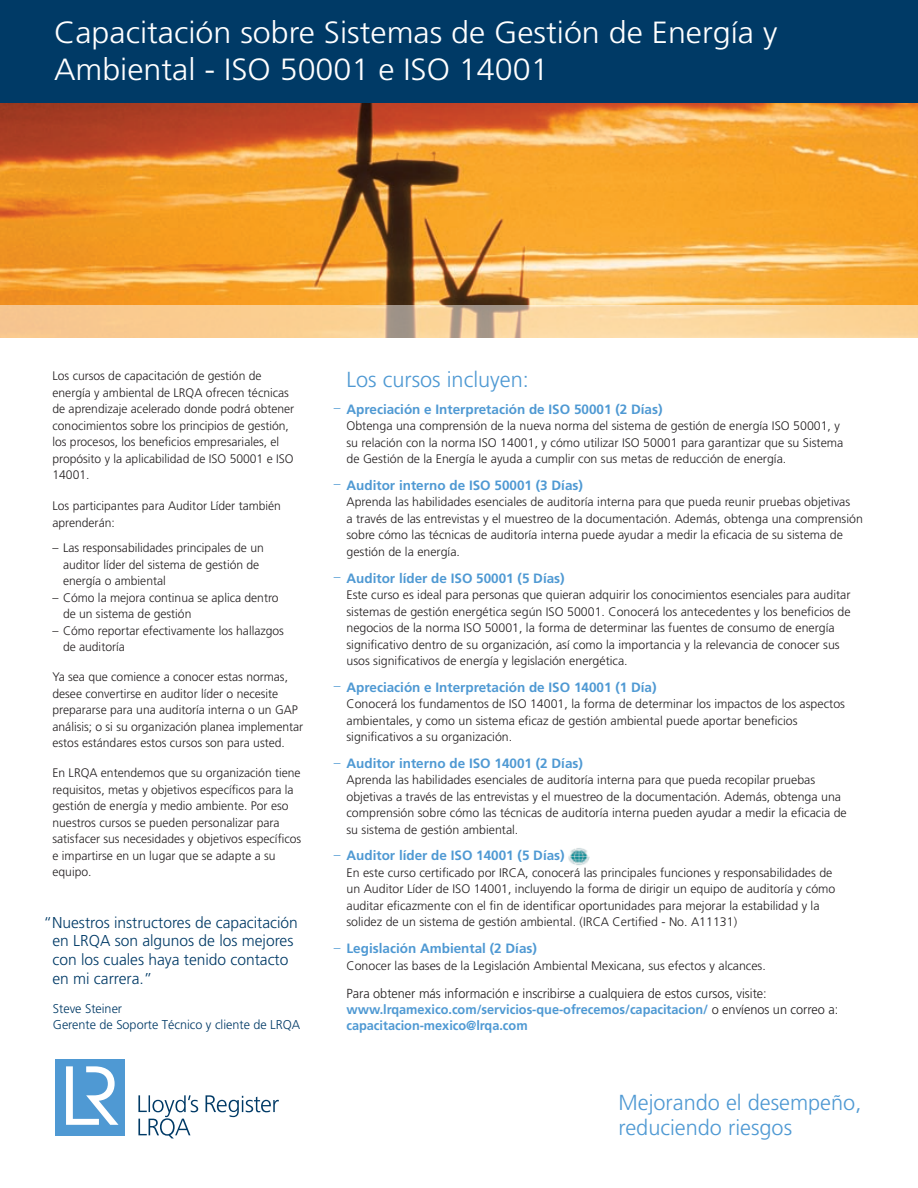
<style>
.page{position:relative;width:918px;height:1188px;background:#fff}
.page>*{position:absolute;margin:0;border:0;box-sizing:border-box;transform-origin:0 0}
.t1{font:300 30.6px/36.8px "Frutiger";color:#fff;scale:1.05 1}
.t2{font:300 21.75px/24.8px "Frutiger";color:#4f99d3}
.t3{font:300 15.75px/18.8px "Frutiger";color:#003a66}
.t4{font:700 13.5px "Frutiger";color:#4f99d3}
.t5{font:300 13.5px "Frutiger";color:#4f99d3}
.t6{font:300 13.2px/16.2px "Frutiger";color:#231f20}
.t7{font:300 12.75px/15.8px "Frutiger";color:#003a66}
.t8{font:300 12.3px/16.5px "Frutiger";color:#231f20}
.s1{font-weight:300}
.s2{font-weight:700;color:#4f99d3}
</style>
<div class="page">
<div style="left:0;top:0;width:918px;height:108px;background:#003a66"></div>
<img style="left:0;top:104px;width:918px;height:202px">
<svg style="left:0;top:306px;width:918px;height:32px;fill:#fbd294"></svg>
<div style="left:55px;top:1059px;width:69px;height:76px;background:#4f99d3"></div>
<svg style="left:66px;top:1066px;width:53px;height:59px"></svg>
<svg style="left:206px;top:1095px;width:73px;height:22px"></svg>
<svg style="left:138px;top:1095px;width:60px;height:43px"></svg>
<img style="left:568px;top:848px;width:22px;height:18px">
<h1 class="t1" style="left:54px;top:14px;width:690px">Capacitación sobre Sistemas de Gestión de Energía y<br>Ambiental - ISO 50001 e ISO 14001</h1>
<p class="t8" style="left:52px;top:368px;width:243px">Los cursos de capacitación de gestión de energía y ambiental de LRQA ofrecen técnicas de aprendizaje acelerado donde podrá obtener conocimientos sobre los principios de gestión, los procesos, los beneficios empresariales, el propósito y la aplicabilidad de ISO 50001 e ISO 14001.</p>
<p class="t8" style="left:52px;top:497px;width:230px;line-height:17px">Los participantes para Auditor Líder también aprenderán:</p>
<p class="t8" style="left:63px;top:540px;width:202px;text-indent:-11px">– Las responsabilidades principales de un auditor líder del sistema de gestión de energía o ambiental</p>
<p class="t8" style="left:63px;top:589px;width:217px;text-indent:-11px">– Cómo la mejora continua se aplica dentro de un sistema de gestión</p>
<p class="t8" style="left:63px;top:622px;width:222px;text-indent:-11px">– Cómo reportar efectivamente los hallazgos de auditoría</p>
<p class="t8" style="left:52px;top:669px;width:252px">Ya sea que comience a conocer estas normas, desee convertirse en auditor líder o necesite prepararse para una auditoría interna o un GAP análisis; o si su organización planea implementar estos estándares estos cursos son para usted.</p>
<p class="t8" style="left:52px;top:765px;width:250px">En LRQA entendemos que su organización tiene requisitos, metas y objetivos específicos para la gestión de energía y medio ambiente. Por eso nuestros cursos se pueden personalizar para satisfacer sus necesidades y objetivos específicos e impartirse en un lugar que se adapte a su equipo.</p>
<p class="t3" style="left:52px;top:913px;width:247px;text-indent:-9px">“Nuestros instructores de capacitación en LRQA son algunos de los mejores con los cuales haya tenido contacto en mi carrera.”</p>
<p class="t7" style="left:53px;top:1001px;width:249px">Steve Steiner<br>Gerente de Soporte Técnico y cliente de LRQA</p>
<h2 class="t2" style="left:346px;top:368px;width:184px">Los cursos incluyen:</h2>
<p class="t4" style="left:346px;top:401px;width:318px">Apreciación e Interpretación de ISO 50001 (2 Días)</p>
<p class="t8" style="left:346px;top:418px;width:498px">Obtenga una comprensión de la nueva norma del sistema de gestión de energía ISO 50001, y su relación con la norma ISO 14001, y cómo utilizar ISO 50001 para garantizar que su Sistema de Gestión de la Energía le ayuda a cumplir con sus metas de reducción de energía.</p>
<p class="t4" style="left:346px;top:477px;width:238px">Auditor interno de ISO 50001 (3 Días)</p>
<p class="t8" style="left:346px;top:494px;width:518px">Aprenda las habilidades esenciales de auditoría interna para que pueda reunir pruebas objetivas<br>a través de las entrevistas y el muestreo de la documentación. Además, obtenga una comprensión sobre cómo las técnicas de auditoría interna puede ayudar a medir la eficacia de su sistema de gestión de la energía.</p>
<p class="t4" style="left:346px;top:570px;width:220px">Auditor líder de ISO 50001 (5 Días)</p>
<p class="t8" style="left:346px;top:587px;width:506px">Este curso es ideal para personas que quieran adquirir los conocimientos esenciales para auditar sistemas de gestión energética según ISO 50001. Conocerá los antecedentes y los beneficios de negocios de la norma ISO 50001, la forma de determinar las fuentes de consumo de energía significativo dentro de su organización, así como la importancia y la relevancia de conocer sus usos significativos de energía y legislación energética.</p>
<p class="t4" style="left:346px;top:679px;width:312px">Apreciación e Interpretación de ISO 14001 (1 Día)</p>
<p class="t8" style="left:346px;top:696px;width:500px">Conocerá los fundamentos de ISO 14001, la forma de determinar los impactos de los aspectos ambientales, y como un sistema eficaz de gestión ambiental puede aportar beneficios significativos a su organización.</p>
<p class="t4" style="left:334px;top:755px;width:251px"><span class="s1">–</span> Auditor interno de ISO 14001 (2 Días)</p>
<p class="t8" style="left:346px;top:772px;width:502px">Aprenda las habilidades esenciales de auditoría interna para que pueda recopilar pruebas objetivas a través de las entrevistas y el muestreo de la documentación. Además, obtenga una comprensión sobre cómo las técnicas de auditoría interna pueden ayudar a medir la eficacia de su sistema de gestión ambiental.</p>
<p class="t4" style="left:334px;top:848px;width:232px"><span class="s1">–</span> Auditor líder de ISO 14001 (5 Días)</p>
<p class="t8" style="left:346px;top:864px;width:490px">En este curso certificado por IRCA, conocerá las principales funciones y responsabilidades de un Auditor Líder de ISO 14001, incluyendo la forma de dirigir un equipo de auditoría y cómo auditar eficazmente con el fin de identificar oportunidades para mejorar la estabilidad y la solidez de un sistema de gestión ambiental. (IRCA Certified - No. A11131)</p>
<p class="t4" style="left:334px;top:940px;width:205px"><span class="s1">–</span> Legislación Ambiental (2 Días)</p>
<p class="t8" style="left:346px;top:957px;width:421px">Conocer las bases de la Legislación Ambiental Mexicana, sus efectos y alcances.</p>
<p class="t6" style="left:346px;top:985px;width:493px">Para obtener más información e inscribirse a cualquiera de estos cursos, visite: <span class="s2">www.lrqamexico.com/servicios-que-ofrecemos/capacitacion/</span> o envíenos un correo a: <span class="s2">capacitacion-mexico@lrqa.com</span></p>
<p class="t5" style="left:334px;top:400px;width:8px">–</p>
<p class="t5" style="left:334px;top:476px;width:8px">–</p>
<p class="t5" style="left:334px;top:569px;width:8px">–</p>
<p class="t5" style="left:334px;top:678px;width:8px">–</p>
<h2 class="t2" style="left:619px;top:1090px;width:244px">Mejorando el desempeño, reduciendo riesgos</h2>
</div>
